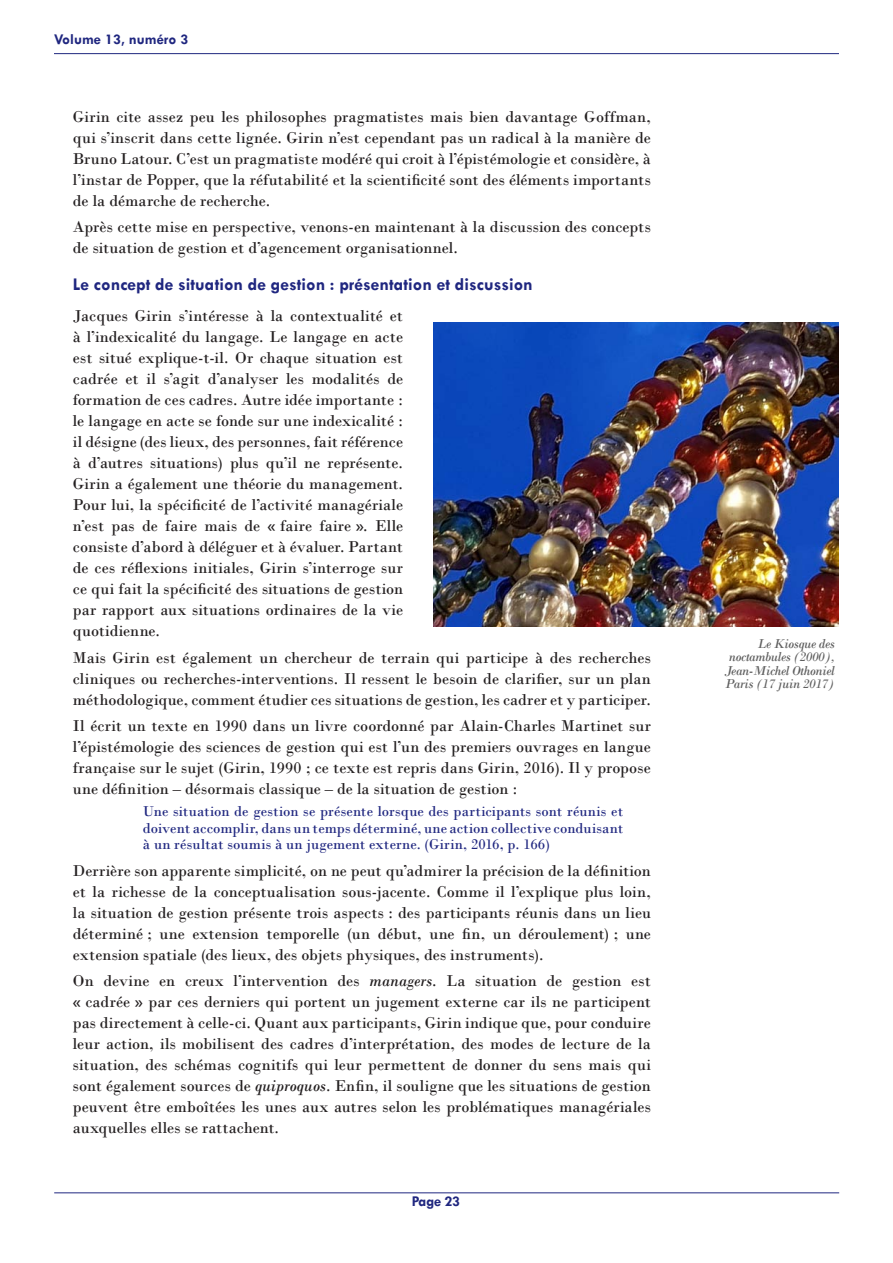
<style>
.page{position:relative;width:893px;height:1263px;background:#fff}
.page>*{position:absolute;margin:0;border:0;box-sizing:border-box;transform-origin:0 0}
.t1{font:700 18px "Tw Cen";color:#202780}
.t2{font:16.5px/21px "Bodoni";color:#231f20;text-align:justify}
.t3{font:15px/16.5px "Bodoni";letter-spacing:.01em;color:#202780;text-align:justify}
.t4{font:700 15px "Tw Cen";color:#202780}
.t5{font:italic 13.5px/13.5px "Bodoni";letter-spacing:-.025em;color:#5f5f5f;text-align:right}
.s1{font-style:italic}
</style>
<div class="page">
<hr style="left:54px;top:1192px;width:785px;height:1px;background:#202780">
<hr style="left:54px;top:53px;width:785px;height:1px;background:#202780">
<img style="left:434px;top:323px;width:405px;height:303px">
<p class="t4" style="left:54px;top:30px;width:136px">Volume 13, numéro 3</p>
<p class="t2" style="left:73px;top:106px;width:579px">Girin cite assez peu les philosophes pragmatistes mais bien davantage Goffman, qui s’inscrit dans cette lignée. Girin n’est cependant pas un radical à la manière de Bruno Latour. C’est un pragmatiste modéré qui croit à l’épistémologie et considère, à l’instar de Popper, que la réfutabilité et la scientificité sont des éléments importants de la démarche de recherche.</p>
<p class="t2" style="left:73px;top:216px;width:579px">Après cette mise en perspective, venons-en maintenant à la discussion des concepts de situation de gestion et d’agencement organisationnel.</p>
<p class="t1" style="left:73px;top:274px;width:461px">Le concept de situation de gestion : présentation et discussion</p>
<p class="t2" style="left:73px;top:305px;width:332px">Jacques Girin s’intéresse à la contextualité et à l’indexicalité du langage. Le langage en acte est situé explique-t-il. Or chaque situation est cadrée et il s’agit d’analyser les modalités de formation de ces cadres. Autre idée importante : le langage en acte se fonde sur une indexicalité : il désigne (des lieux, des personnes, fait référence à d’autres situations) plus qu’il ne représente.<br>Girin a également une théorie du management.<br>Pour lui, la spécificité de l’activité managériale n’est pas de faire mais de « faire faire ». Elle consiste d’abord à déléguer et à évaluer. Partant de ces réflexions initiales, Girin s’interroge sur ce qui fait la spécificité des situations de gestion par rapport aux situations ordinaires de la vie quotidienne.</p>
<p class="t2" style="left:73px;top:647px;width:579px">Mais Girin est également un chercheur de terrain qui participe à des recherches cliniques ou recherches-interventions. Il ressent le besoin de clarifier, sur un plan méthodologique, comment étudier ces situations de gestion, les cadrer et y participer.</p>
<p class="t2" style="left:73px;top:715px;width:579px">Il écrit un texte en 1990 dans un livre coordonné par Alain-Charles Martinet sur l’épistémologie des sciences de gestion qui est l’un des premiers ouvrages en langue française sur le sujet (Girin, 1990 ; ce texte est repris dans Girin, 2016). Il y propose une définition – désormais classique – de la situation de gestion :</p>
<p class="t3" style="left:143px;top:803px;width:482px">Une situation de gestion se présente lorsque des participants sont réunis et doivent accomplir, dans un temps déterminé, une action collective conduisant à un résultat soumis à un jugement externe. (Girin, 2016, p. 166)</p>
<p class="t2" style="left:73px;top:860px;width:580px">Derrière son apparente simplicité, on ne peut qu’admirer la précision de la définition et la richesse de la conceptualisation sous-jacente. Comme il l’explique plus loin, la situation de gestion présente trois aspects : des participants réunis dans un lieu déterminé ; une extension temporelle (un début, une fin, un déroulement) ; une extension spatiale (des lieux, des objets physiques, des instruments).</p>
<p class="t2" style="left:73px;top:970px;width:580px">On devine en creux l’intervention des <span class="s1">managers</span>. La situation de gestion est « cadrée » par ces derniers qui portent un jugement externe car ils ne participent pas directement à celle-ci. Quant aux participants, Girin indique que, pour conduire leur action, ils mobilisent des cadres d’interprétation, des modes de lecture de la situation, des schémas cognitifs qui leur permettent de donner du sens mais qui sont également sources de <span class="s1">quiproquos</span>. Enfin, il souligne que les situations de gestion peuvent être emboîtées les unes aux autres selon les problématiques managériales auxquelles elles se rattachent.</p>
<p class="t4" style="left:412px;top:1192px;width:50px">Page 23</p>
<p class="t5" style="left:725px;top:637px;width:112px">Le Kiosque des noctambules (2000),<br>Jean-Michel Othoniel<br>Paris (17 juin 2017)</p>
</div>
